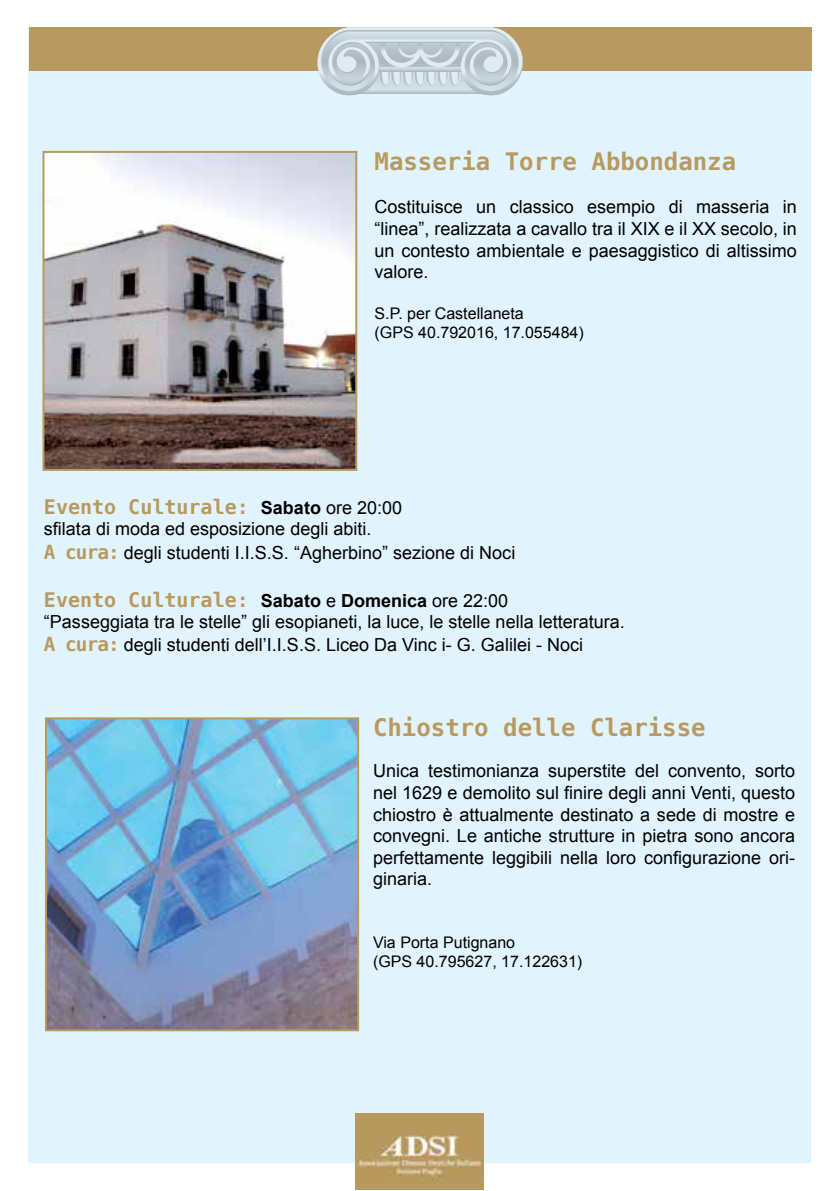
<style>
.page{position:relative;width:840px;height:1191px;background:#fff}
.page>*{position:absolute;margin:0;border:0;box-sizing:border-box;transform-origin:0 0}
.t1{font:700 24px "Menlo";color:#b8995f}
.t2{font:700 20px "Menlo";color:#b8995f}
.t3{font:18px/21.6px "Arial";color:#000;text-align:justify}
.t4{font:16px/19.2px "Arial";color:#000}
.s1{font-family:"Arial";font-size:18px;color:#000}
.s2{font-family:"Arial";font-weight:400;font-size:18px;color:#000}
.s3{font-family:"Menlo";font-weight:700;font-size:19.4px;color:#b8995f}
</style>
<div class="page">
<div style="left:28px;top:28px;width:782px;height:1134px;background:#e1f4fd"></div>
<div style="left:29px;top:27px;width:782px;height:44px;background:#b8995f"></div>
<svg style="left:317px;top:27px;width:206px;height:69px;background:#c8d2d6"></svg>
<img style="left:355px;top:1113px;width:128px;height:76px">
<img style="left:45px;top:154px;width:309px;height:314px">
<div style="left:42px;top:151px;width:315px;height:320px;border:2px solid #b8995f"></div>
<img style="left:48px;top:720px;width:308px;height:308px">
<div style="left:45px;top:717px;width:314px;height:314px;border:2px solid #b8995f"></div>
<h1 class="t1" style="left:374px;top:145px;width:363px">Masseria Torre Abbondanza</h1>
<p class="t3" style="left:374px;top:196px;width:423px">Costituisce un classico esempio di masseria in “linea”, realizzata a cavallo tra il XIX e il XX secolo, in un contesto ambientale e paesaggistico di altissimo valore.</p>
<p class="t4" style="left:374px;top:304px;width:211px">S.P. per Castellaneta<br>(GPS 40.792016, 17.055484)</p>
<p class="t2" style="left:44px;top:493px;width:359px">Evento Culturale: <span class="s1">Sabato</span> <span class="s2">ore 20:00</span></p>
<p class="t3" style="left:44px;top:517px;width:472px;line-height:23.2px">sfilata di moda ed esposizione degli abiti.<br><span class="s3">A cura:</span> degli studenti I.I.S.S. “Agherbino” sezione di Noci</p>
<p class="t2" style="left:44px;top:585px;width:465px">Evento Culturale: <span class="s1">Sabato</span> <span class="s2">e</span> <span class="s1">Domenica</span> <span class="s2">ore 22:00</span></p>
<p class="t3" style="left:44px;top:610px;width:582px;line-height:23.2px">“Passeggiata tra le stelle” gli esopianeti, la luce, le stelle nella letteratura.<br><span class="s3">A cura:</span> degli studenti dell’I.I.S.S. Liceo Da Vinc i- G. Galilei - Noci</p>
<h1 class="t1" style="left:373px;top:710px;width:334px">Chiostro delle Clarisse</h1>
<p class="t3" style="left:373px;top:760px;width:423px">Unica testimonianza superstite del convento, sorto nel 1629 e demolito sul finire degli anni Venti, questo chiostro è attualmente destinato a sede di mostre e convegni. Le antiche strutture in pietra sono ancora perfettamente leggibili nella loro configurazione ori&shy;ginaria.</p>
<p class="t4" style="left:373px;top:932px;width:211px">Via Porta Putignano<br>(GPS 40.795627, 17.122631)</p>
</div>
